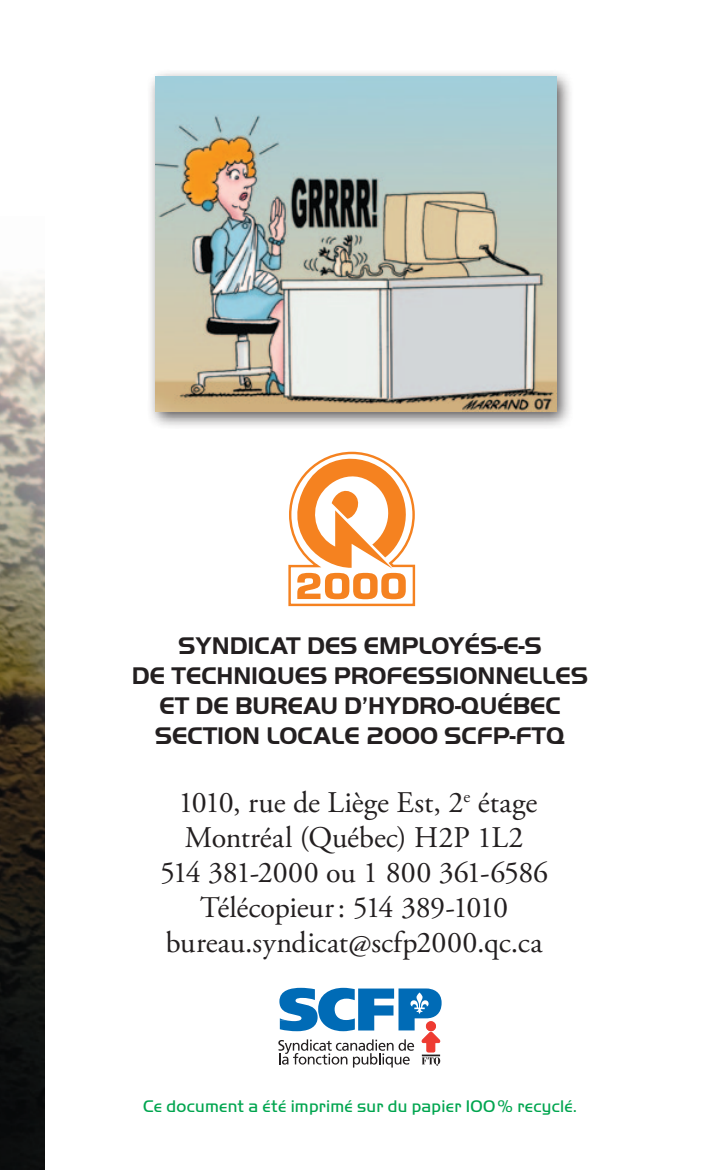
<style>
.page{position:relative;width:720px;height:1170px;background:#fff}
.page>*{position:absolute;margin:0;border:0;box-sizing:border-box;transform-origin:0 0}
.t1{font:30px "Adobe Garamond Pro";letter-spacing:-.005em;color:#231f20}
.t2{font:25px/30px "Handel Gothic";color:#231f20;text-align:center}
.T2{font:17.5px "Handel Got D Ligh";letter-spacing:.015em;color:#00a54f}
</style>
<div class="page">
<img style="left:0;top:278px;width:45px;height:892px">
<svg style="left:288px;top:451px;width:128px;height:156px"></svg>
<svg style="left:278px;top:988px;width:164px;height:80px"></svg>
<div style="left:146px;top:68px;width:429px;height:362px;background:#231f20;opacity:.75"></div>
<img style="left:155px;top:77px;width:401px;height:334px">
<p class="t2" style="left:132px;top:630px;width:458px">SYNDICAT DES EMPLOYÉS-E-S<br>DE TECHNIQUES PROFESSIONNELLES<br>ET DE BUREAU D’HYDRO-QUÉBEC<br>SECTION LOCALE 2000 SCFP-FTQ</p>
<p class="t1" style="left:179px;top:784px;width:360px">1010, rue de Liège Est, 2<sup>e</sup> étage</p>
<p class="t1" style="left:185px;top:819px;width:340px">Montréal (Québec) H2P 1L2</p>
<p class="t1" style="left:160px;top:854px;width:390px">514 381-2000 ou 1 800 361-6586</p>
<p class="t1" style="left:200px;top:889px;width:310px">Télécopieur: 514 389-1010</p>
<p class="t1" style="left:166px;top:924px;width:378px">bureau.syndicat@scfp2000.qc.ca</p>
<p class="T2" style="left:143px;top:1096px;width:435px">Ce document a été imprimé sur du papier 100% recyclé.</p>
</div>
